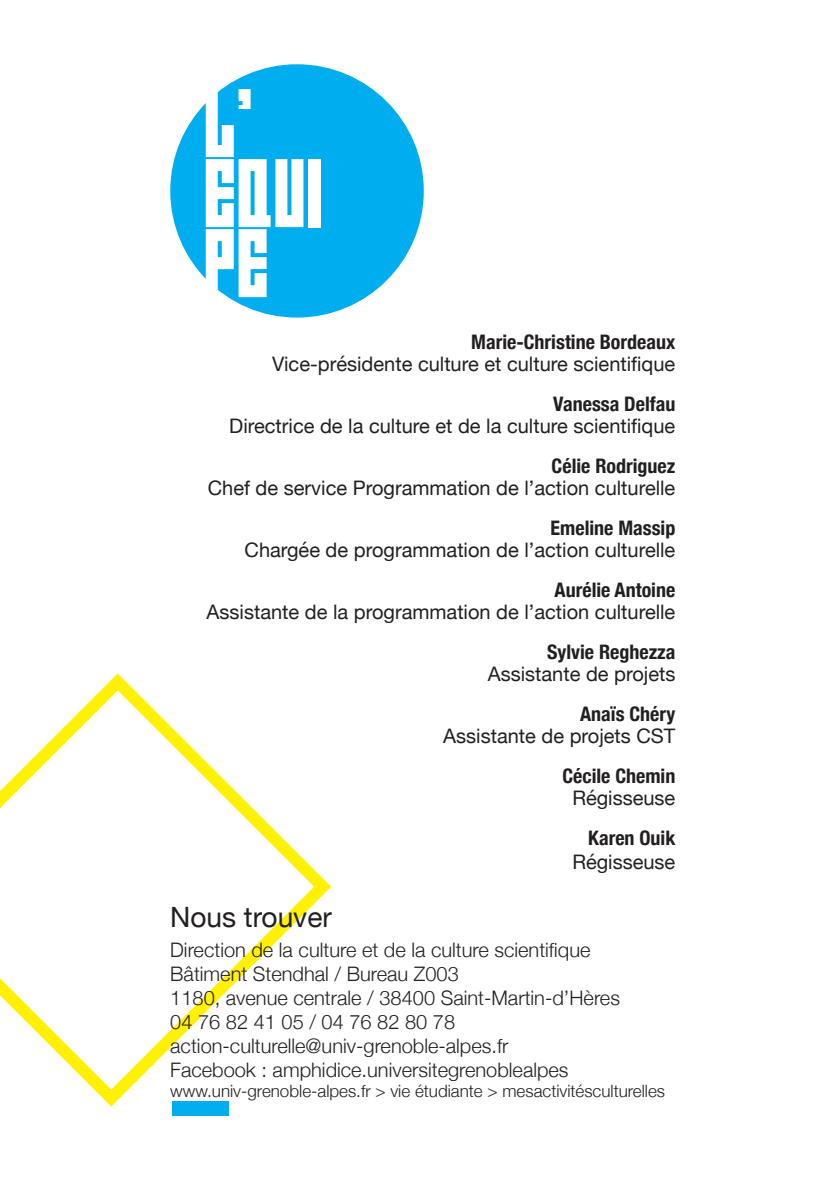
<style>
.page{position:relative;width:840px;height:1191px;background:#fff}
.page>*{position:absolute;margin:0;border:0;box-sizing:border-box;transform-origin:0 0}
.t1{font:80px "Angies New House";letter-spacing:.01em;color:#fff}
.t2{font:28px "Helvetica Neue";color:#231f20}
.t3{font:20px "Helvetica Neue";color:#231f20}
.t4{font:300 20px "Helvetica Neue";color:#231f20}
.t5{font:700 condensed 20px "Helvetica Neue";color:#231f20}
.t6{font:300 17px "Helvetica Neue";color:#231f20}
</style>
<div class="page">
<svg style="left:0;top:673px;width:331px;height:442px"></svg>
<div style="left:170px;top:64px;width:253px;height:253px;background:#00aeef;border-radius:50%"></div>
<div style="left:171px;top:1101px;width:57px;height:14px;background:#00aeef"></div>
<p class="t1" style="left:206px;top:75px;width:50px">L’</p>
<p class="t1" style="left:206px;top:145px;width:120px">EQUI</p>
<p class="t1" style="left:206px;top:215px;width:66px">PE</p>
<p class="t5" style="left:471px;top:325px;width:205px">Marie-Christine Bordeaux</p>
<p class="t3" style="left:272px;top:349px;width:404px">Vice-présidente culture et culture scientifique</p>
<p class="t5" style="left:552px;top:387px;width:124px">Vanessa Delfau</p>
<p class="t3" style="left:229px;top:411px;width:447px">Directrice de la culture et de la culture scientifique</p>
<p class="t5" style="left:551px;top:449px;width:125px">Célie Rodriguez</p>
<p class="t3" style="left:208px;top:473px;width:469px">Chef de service Programmation de l’action culturelle</p>
<p class="t5" style="left:550px;top:511px;width:126px">Emeline Massip</p>
<p class="t3" style="left:244px;top:535px;width:432px">Chargée de programmation de l’action culturelle</p>
<p class="t5" style="left:554px;top:573px;width:122px">Aurélie Antoine</p>
<p class="t3" style="left:206px;top:597px;width:470px">Assistante de la programmation de l’action culturelle</p>
<p class="t5" style="left:547px;top:635px;width:130px">Sylvie Reghezza</p>
<p class="t3" style="left:487px;top:659px;width:189px">Assistante de projets</p>
<p class="t5" style="left:580px;top:697px;width:97px">Anaïs Chéry</p>
<p class="t3" style="left:443px;top:721px;width:233px">Assistante de projets CST</p>
<p class="t5" style="left:562px;top:759px;width:114px">Cécile Chemin</p>
<p class="t3" style="left:572px;top:783px;width:104px">Régisseuse</p>
<p class="t5" style="left:588px;top:821px;width:88px">Karen Ouik</p>
<p class="t3" style="left:572px;top:847px;width:104px">Régisseuse</p>
<p class="t2" style="left:170px;top:896px;width:163px">Nous trouver</p>
<p class="t4" style="left:170px;top:933px;width:421px">Direction de la culture et de la culture scientifique</p>
<p class="t4" style="left:170px;top:957px;width:290px">Bâtiment Stendhal / Bureau Z003</p>
<p class="t4" style="left:170px;top:981px;width:451px">1180, avenue centrale / 38400 Saint-Martin-d’Hères</p>
<p class="t4" style="left:170px;top:1005px;width:286px">04 76 82 41 05 / 04 76 82 80 78</p>
<p class="t4" style="left:170px;top:1029px;width:339px">action-culturelle@univ-grenoble-alpes.fr</p>
<p class="t4" style="left:170px;top:1053px;width:399px">Facebook : amphidice.universitegrenoblealpes</p>
<p class="t6" style="left:170px;top:1077px;width:496px">www.univ-grenoble-alpes.fr &gt; vie étudiante &gt; mesactivitésculturelles</p>
</div>
